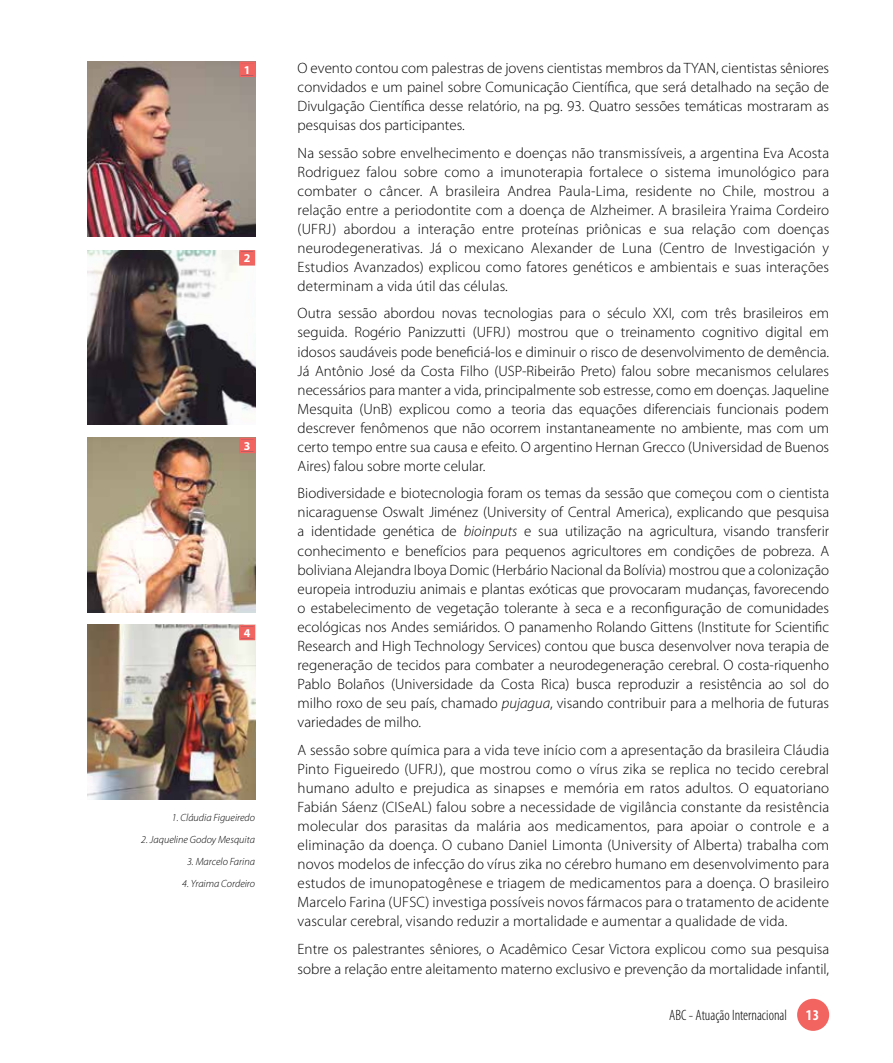
<style>
.page{position:relative;width:893px;height:1063px;background:#fff}
.page>*{position:absolute;margin:0;border:0;box-sizing:border-box;transform-origin:0 0}
.t1{font:300 15px/19px "Myriad Pro";color:#000;text-align:justify}
.t2{font:300 condensed 15px "Myriad Pro";color:#000}
.t3{font:700 condensed 15px "Myriad Pro";color:#fff}
.t4{font:700 12px "Myriad Pro";color:#fff}
.t5{font:italic 300 10.5px "Myriad Pro";color:#000}
.s1{font-style:italic}
</style>
<div class="page">
<div style="left:797px;top:999px;width:32px;height:32px;background:#f16460;border-radius:50%"></div>
<img style="left:87px;top:62px;width:168px;height:174px">
<img style="left:87px;top:250px;width:168px;height:175px">
<img style="left:87px;top:438px;width:168px;height:174px">
<img style="left:87px;top:625px;width:168px;height:174px">
<svg style="left:239px;top:62px;width:16px;height:15px"></svg>
<div style="left:240px;top:64px;width:14px;height:11px;background:#f16460"></div>
<div style="left:239px;top:63px;width:16px;height:13px;border:2px solid #f16460"></div>
<svg style="left:239px;top:250px;width:16px;height:16px"></svg>
<div style="left:240px;top:252px;width:14px;height:11px;background:#f16460"></div>
<div style="left:239px;top:252px;width:16px;height:12px;border:2px solid #f16460"></div>
<svg style="left:239px;top:438px;width:16px;height:15px"></svg>
<div style="left:240px;top:440px;width:14px;height:11px;background:#f16460"></div>
<div style="left:239px;top:439px;width:16px;height:13px;border:2px solid #f16460"></div>
<svg style="left:239px;top:625px;width:16px;height:15px"></svg>
<div style="left:240px;top:627px;width:14px;height:11px;background:#f16460"></div>
<div style="left:239px;top:626px;width:16px;height:13px;border:2px solid #f16460"></div>
<p class="t4" style="left:244px;top:62px;width:8px">1</p>
<p class="t4" style="left:244px;top:250px;width:8px">2</p>
<p class="t4" style="left:244px;top:438px;width:8px">3</p>
<p class="t4" style="left:244px;top:625px;width:8px">4</p>
<p class="t5" style="left:172px;top:811px;width:85px">1. Cláudia Figueiredo</p>
<p class="t5" style="left:141px;top:833px;width:115px">2. Jaqueline Godoy Mesquita</p>
<p class="t5" style="left:187px;top:855px;width:70px">3. Marcelo Farina</p>
<p class="t5" style="left:182px;top:877px;width:74px">4. Yraima Cordeiro</p>
<p class="t1" style="left:298px;top:59px;width:533px">O evento contou com palestras de jovens cientistas membros da TYAN, cientistas sêniores convidados e um painel sobre Comunicação Científica, que será detalhado na seção de Divulgação Científica desse relatório, na pg. 93. Quatro sessões temáticas mostraram as pesquisas dos participantes.</p>
<p class="t1" style="left:298px;top:143px;width:533px">Na sessão sobre envelhecimento e doenças não transmissíveis, a argentina Eva Acosta Rodriguez falou sobre como a imunoterapia fortalece o sistema imunológico para combater o câncer. A brasileira Andrea Paula-Lima, residente no Chile, mostrou a relação entre a periodontite com a doença de Alzheimer. A brasileira Yraima Cordeiro (UFRJ) abordou a interação entre proteínas priônicas e sua relação com doenças neurodegenerativas. Já o mexicano Alexander de Luna (Centro de Investigación y Estudios Avanzados) explicou como fatores genéticos e ambientais e suas interações determinam a vida útil das células.</p>
<p class="t1" style="left:298px;top:304px;width:533px">Outra sessão abordou novas tecnologias para o século XXI, com três brasileiros em seguida. Rogério Panizzutti (UFRJ) mostrou que o treinamento cognitivo digital em idosos saudáveis pode beneficiá-los e diminuir o risco de desenvolvimento de demência.<br>Já Antônio José da Costa Filho (USP-Ribeirão Preto) falou sobre mecanismos celulares necessários para manter a vida, principalmente sob estresse, como em doenças. Jaqueline Mesquita (UnB) explicou como a teoria das equações diferenciais funcionais podem descrever fenômenos que não ocorrem instantaneamente no ambiente, mas com um certo tempo entre sua causa e efeito. O argentino Hernan Grecco (Universidad de Buenos Aires) falou sobre morte celular.</p>
<p class="t1" style="left:298px;top:484px;width:533px">Biodiversidade e biotecnologia foram os temas da sessão que começou com o cientista nicaraguense Oswalt Jiménez (University of Central America), explicando que pesquisa a identidade genética de <span class="s1">bioinputs</span> e sua utilização na agricultura, visando transferir conhecimento e benefícios para pequenos agricultores em condições de pobreza. A boliviana Alejandra Iboya Domic (Herbário Nacional da Bolívia) mostrou que a colonização europeia introduziu animais e plantas exóticas que provocaram mudanças, favorecendo o estabelecimento de vegetação tolerante à seca e a reconfiguração de comunidades ecológicas nos Andes semiáridos. O panamenho Rolando Gittens (Institute for Scientific Research and High Technology Services) contou que busca desenvolver nova terapia de regeneração de tecidos para combater a neurodegeneração cerebral. O costa-riquenho Pablo Bolaños (Universidade da Costa Rica) busca reproduzir a resistência ao sol do milho roxo de seu país, chamado <span class="s1">pujagua</span>, visando contribuir para a melhoria de futuras variedades de milho.</p>
<p class="t1" style="left:298px;top:740px;width:533px">A sessão sobre química para a vida teve início com a apresentação da brasileira Cláudia Pinto Figueiredo (UFRJ), que mostrou como o vírus zika se replica no tecido cerebral humano adulto e prejudica as sinapses e memória em ratos adultos. O equatoriano Fabián Sáenz (CISeAL) falou sobre a necessidade de vigilância constante da resistência molecular dos parasitas da malária aos medicamentos, para apoiar o controle e a eliminação da doença. O cubano Daniel Limonta (University of Alberta) trabalha com novos modelos de infecção do vírus zika no cérebro humano em desenvolvimento para estudos de imunopatogênese e triagem de medicamentos para a doença. O brasileiro Marcelo Farina (UFSC) investiga possíveis novos fármacos para o tratamento de acidente vascular cerebral, visando reduzir a mortalidade e aumentar a qualidade de vida.</p>
<p class="t1" style="left:298px;top:940px;width:533px;line-height:19.5px">Entre os palestrantes sêniores, o Acadêmico Cesar Victora explicou como sua pesquisa sobre a relação entre aleitamento materno exclusivo e prevenção da mortalidade infantil,</p>
<p class="t2" style="left:669px;top:1007px;width:119px">ABC - Atuação Internacional</p>
<p class="t3" style="left:806px;top:1006px;width:15px">13</p>
</div>
